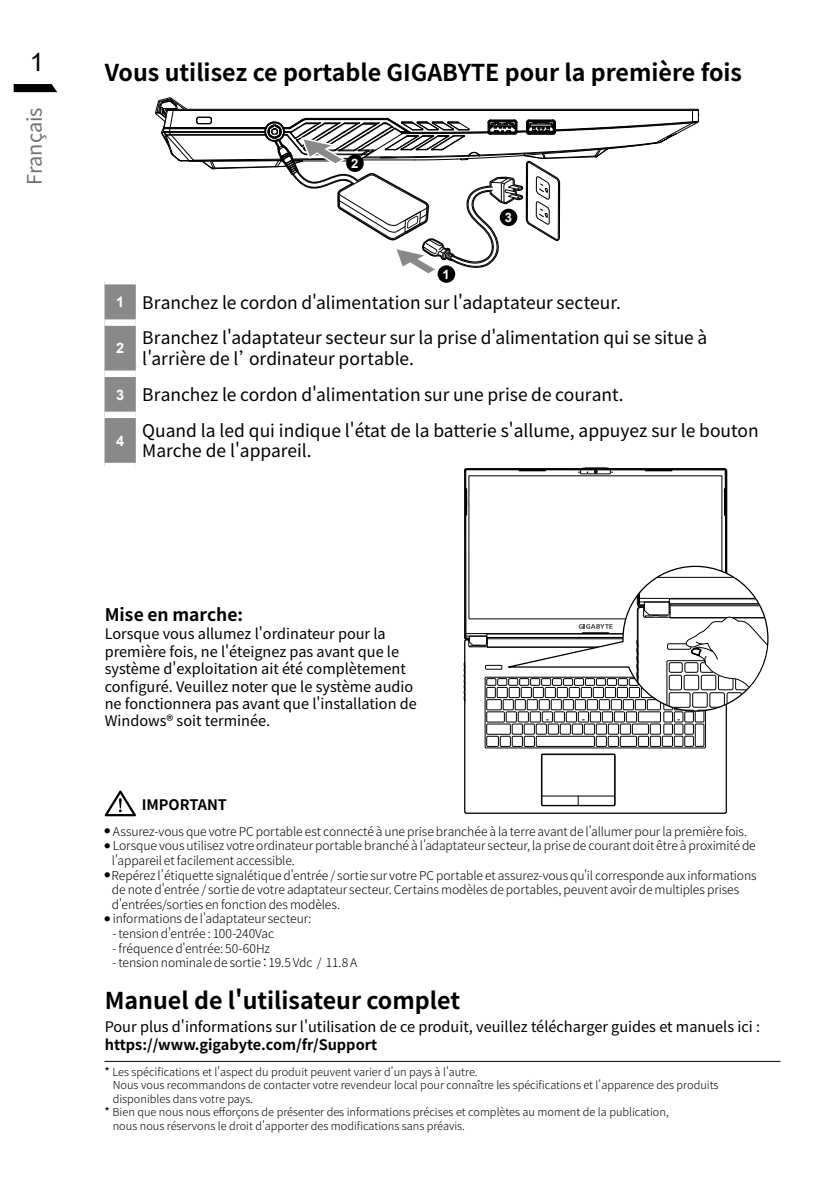
<style>
.page{position:relative;width:840px;height:1191px;background:#fff}
.page>*{position:absolute;margin:0;border:0;box-sizing:border-box;transform-origin:0 0}
.t1{font:25.4px "Arial";color:#000}
.t2{font:700 23.2px "Noto Sans CJ Ktc";color:#000}
.t3{font:20px "Noto Sans CJ Ktc";color:#727171}
.t4{font:17.4px/20.8px "Noto Sans CJ Ktc";color:#000}
.t5{font:700 17.4px "Noto Sans CJ Ktc";color:#000}
.t6{font:14.4px/17.4px "Noto Sans CJ Ktc";color:#000}
.t7{font:700 14.4px "Noto Sans CJ Ktc";color:#000}
.t8{font:700 14.4px "Arial";color:#fff}
.t9{font:700 13px "Arial";color:#fff}
.t10{font:300 12.2px/14.6px "Noto Sans CJ Ktc";letter-spacing:-.01em;color:#000}
.t11{font:300 11px "Noto Sans CJ Ktc";color:#000}
.s1{font-family:"Arial";font-weight:700;font-size:14.4px;color:#fff}
.s2{font-weight:400;font-size:11.6px}
</style>
<div class="page">
<svg style="left:14px;top:84px;width:43px;height:8px"></svg>
<svg style="left:105px;top:790px;width:31px;height:26px"></svg>
<hr style="left:104px;top:1061px;width:676px;height:1px;background:#000">
<svg style="left:104px;top:284px;width:32px;height:179px;background:#8c8c8c"></svg>
<div style="left:104px;top:319px;width:32px;height:7px;background:#fff"></div>
<div style="left:104px;top:370px;width:32px;height:7px;background:#fff"></div>
<div style="left:104px;top:412px;width:32px;height:6px;background:#fff"></div>
<div style="left:437px;top:265px;width:18px;height:18px;background:#000;border-radius:50%"></div>
<svg style="left:155px;top:97px;width:543px;height:176px"></svg>
<svg style="left:463px;top:467px;width:264px;height:347px"></svg>
<svg style="left:464px;top:468px;width:304px;height:244px"></svg>
<h1 class="t1" style="left:30px;top:45px;width:16px">1</h1>
<h3 class="t3" style="left:23px;top:185px;width:79px;rotate:-90deg">Français</h3>
<h2 class="t2" style="left:105px;top:59px;width:638px">Vous utilisez ce portable GIGABYTE pour la première fois</h2>
<p class="t9" style="left:351px;top:154px;width:9px">2</p>
<p class="t9" style="left:442px;top:265px;width:9px">1</p>
<p class="t9" style="left:504px;top:208px;width:9px">3</p>
<h3 class="t4" style="left:116px;top:292px;width:506px"><span class="s1">1</span> Branchez le cordon d'alimentation sur l'adaptateur secteur.</h3>
<p class="t8" style="left:116px;top:338px;width:10px">2</p>
<h3 class="t4" style="left:142px;top:328px;width:566px">Branchez l'adaptateur secteur sur la prise d'alimentation qui se situe à l'arrière de l’ordinateur portable.</h3>
<h3 class="t4" style="left:116px;top:384px;width:509px"><span class="s1">3</span> Branchez le cordon d'alimentation sur une prise de courant.</h3>
<p class="t8" style="left:116px;top:430px;width:10px">4</p>
<h3 class="t4" style="left:142px;top:420px;width:617px">Quand la led qui indique l'état de la batterie s'allume, appuyez sur le bouton<br>Marche de l'appareil.</h3>
<h3 class="t5" style="left:105px;top:605px;width:140px">Mise en marche:</h3>
<p class="t6" style="left:105px;top:626px;width:313px">Lorsque vous allumez l'ordinateur pour la première fois, ne l'éteignez pas avant que le système d'exploitation ait été complètement configuré. Veuillez noter que le système audio ne fonctionnera pas avant que l'installation de Windows® soit terminée.</p>
<p class="t7" style="left:142px;top:797px;width:87px">IMPORTANT</p>
<p class="t10" style="left:104px;top:824px;width:644px"><sup>●</sup> Assurez-vous que votre PC portable est connecté à une prise branchée à la terre avant de l'allumer pour la première fois.</p>
<p class="t10" style="left:112px;top:838px;width:645px;text-indent:-7px"><sup>●</sup> Lorsque vous utilisez votre ordinateur portable branché à l'adaptateur secteur, la prise de courant doit être à proximité de l'appareil et facilement accessible.</p>
<p class="t10" style="left:112px;top:868px;width:646px;text-indent:-7px"><sup>●</sup> Repérez l'étiquette signalétique d'entrée / sortie sur votre PC portable et assurez-vous qu'il corresponde aux informations de note d'entrée / sortie de votre adaptateur secteur. Certains modèles de portables, peuvent avoir de multiples prises d'entrées/sorties en fonction des modèles.</p>
<p class="t10" style="left:104px;top:912px;width:208px"><sup>●</sup> informations de l'adaptateur secteur:</p>
<p class="t10" style="left:112px;top:926px;width:163px">- tension d'entrée : 100-240Vac</p>
<p class="t10" style="left:112px;top:941px;width:159px">- fréquence d'entrée: 50-60Hz</p>
<p class="t10" style="left:112px;top:955px;width:246px">- tension nominale de sortie：19.5 Vdc / 11.8 A</p>
<h2 class="t2" style="left:105px;top:987px;width:357px">Manuel de l'utilisateur complet</h2>
<p class="t6" style="left:105px;top:1018px;width:656px">Pour plus d'informations sur l'utilisation de ce produit, veuillez télécharger guides et manuels ici :</p>
<p class="t7" style="left:105px;top:1036px;width:274px">https://www.gigabyte.com/fr/Support</p>
<p class="t11" style="left:104px;top:1065px;width:374px"><span class="s2">*</span> Les spécifications et l'aspect du produit peuvent varier d'un pays à l'autre.</p>
<p class="t11" style="left:113px;top:1079px;width:606px">Nous vous recommandons de contacter votre revendeur local pour connaître les spécifications et l'apparence des produits</p>
<p class="t11" style="left:113px;top:1092px;width:142px">disponibles dans votre pays.</p>
<p class="t11" style="left:104px;top:1106px;width:565px"><span class="s2">*</span> Bien que nous nous efforçons de présenter des informations précises et complètes au moment de la publication,</p>
<p class="t11" style="left:113px;top:1119px;width:353px">nous nous réservons le droit d'apporter des modifications sans préavis.</p>
</div>
